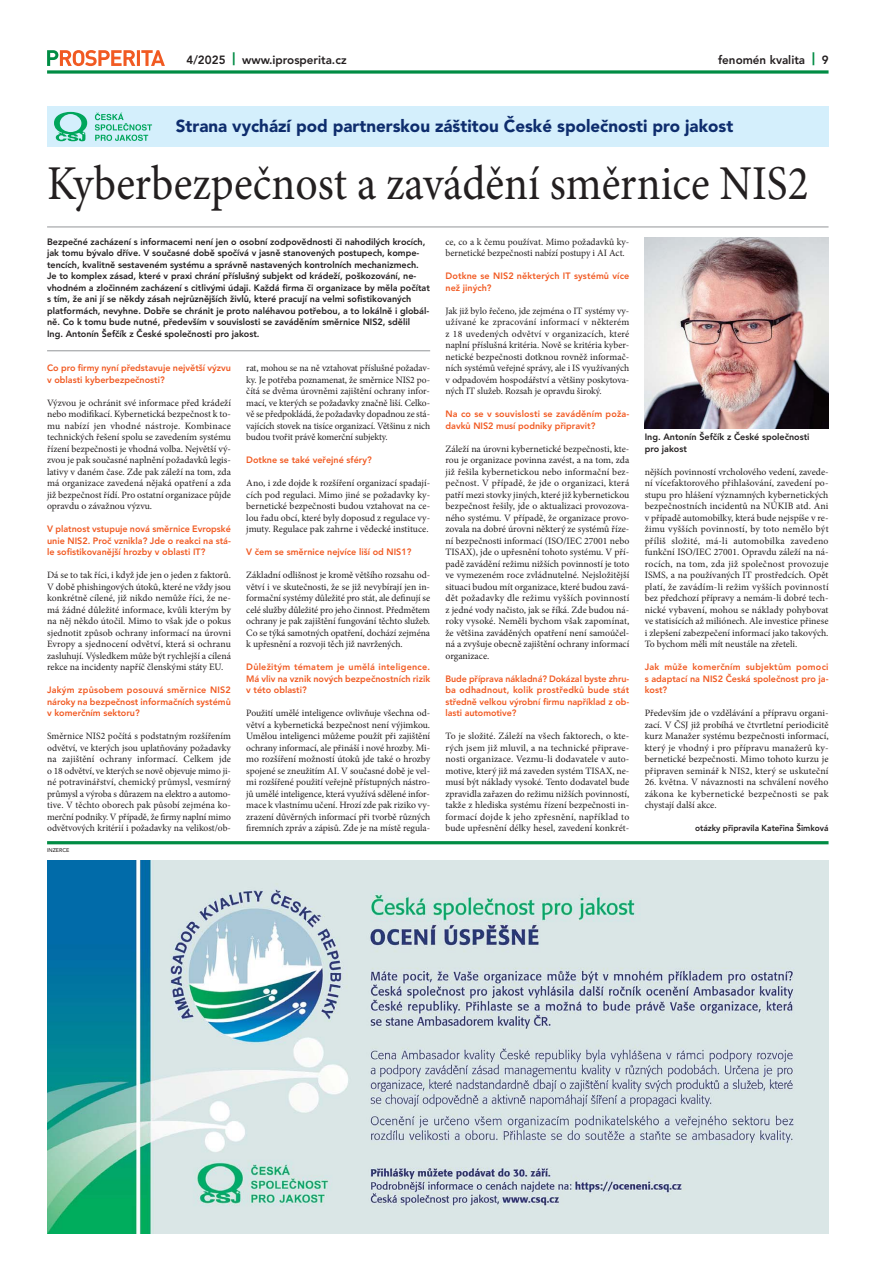
<style>
.page{position:relative;width:891px;height:1286px;background:#fff}
.page>*{position:absolute;margin:0;border:0;box-sizing:border-box;transform-origin:0 0}
.t1{font:48.6px "Minion Pro";color:#231f20;scale:.9 1}
.t2{font:900 17.3px "Avenir";color:#0e2d6d}
.t3{font:800 11.9px "Avenir";color:#231f20}
.t4{font:9.7px/11.5px "Minion Pro";letter-spacing:-.005em;color:#231f20;text-align:justify}
.t5{font:800 9.2px/11.5px "Avenir";color:#231f20}
.t6{font:800 9.2px/11.5px "Avenir";color:#f15a22;text-align:justify}
.t7{font:800 9.2px/11.5px "Avenir";letter-spacing:.02em;color:#f15a22}
.t8{font:800 8.6px "Avenir";color:#231f20;scale:.95 1}
.t9{font:500 5.4px "Avenir";color:#231f20}
.s1{font-weight:900;font-size:13px;color:#008c44}
</style>
<div class="page">
<svg style="left:47px;top:50px;width:118px;height:16px"></svg>
<svg style="left:47px;top:70px;width:781px;height:4px;background:#30a167"></svg>
<hr style="left:47px;top:841px;width:781px;height:3px;background:#008c44">
<div style="left:47px;top:107px;width:781px;height:40px;background:#d4effc"></div>
<svg style="left:95px;top:113px;width:57px;height:28px"></svg>
<svg style="left:54px;top:112px;width:33px;height:29px"></svg>
<hr style="left:47px;top:227px;width:781px;height:1px;background:#939598">
<img style="left:47px;top:860px;width:781px;height:374px">
<hr style="left:47px;top:351px;width:383px;height:1px;background:#939598">
<img style="left:644px;top:237px;width:184px;height:192px">
<p class="t3" style="left:186px;top:55px;width:161px">4/2025 <span class="s1">|</span> www.iprosperita.cz</p>
<p class="t3" style="left:717px;top:55px;width:112px">fenomén kvalita <span class="s1">|</span> 9</p>
<h2 class="t2" style="left:176px;top:119px;width:558px">Strana vychází pod partnerskou záštitou České společnosti pro jakost</h2>
<h1 class="t1" style="left:47px;top:165px;width:847px">Kyberbezpečnost a zavádění směrnice NIS2</h1>
<p class="t5" style="left:47px;top:236px;width:384px">Bezpečné zacházení s informacemi není jen o osobní zodpovědnosti či nahodilých krocích, jak tomu bývalo dříve. V současné době spočívá v jasně stanovených postupech, kompe&shy;tencích, kvalitně sestaveném systému a správně nastavených kontrolních mechanizmech.<br>Je to komplex zásad, které v praxi chrání příslušný subjekt od krádeží, poškozování, ne&shy;vhodném a zločinném zacházení s citlivými údaji. Každá firma či organizace by měla počítat s tím, že ani jí se někdy zásah nejrůznějších živlů, které pracují na velmi sofistikovaných platformách, nevyhne. Dobře se chránit je proto naléhavou potřebou, a to lokálně i globál&shy;ně. Co k tomu bude nutné, především v souvislosti se zaváděním směrnice NIS2, sdělil<br>Ing. Antonín Šefčík z České společnosti pro jakost.</p>
<p class="t6" style="left:47px;top:363px;width:185px">Co pro firmy nyní představuje největší výzvu v oblasti kyberbezpečnosti?</p>
<p class="t4" style="left:47px;top:398px;width:185px">Výzvou je ochránit své informace před krádeží nebo modifikací. Kybernetická bezpečnost k to&shy;mu nabízí jen vhodné nástroje. Kombinace technických řešení spolu se zavedením systému řízení bezpečnosti je vhodná volba. Největší vý&shy;zvou je pak současné naplnění požadavků legis&shy;lativy v daném čase. Zde pak záleží na tom, zda má organizace zavedená nějaká opatření a zda již bezpečnost řídí. Pro ostatní organizace půjde opravdu o závažnou výzvu.</p>
<p class="t6" style="left:47px;top:524px;width:185px">V platnost vstupuje nová směrnice Evropské unie NIS2. Proč vznikla? Jde o reakci na stá&shy;le sofistikovanější hrozby v oblasti IT?</p>
<p class="t4" style="left:47px;top:570px;width:185px">Dá se to tak říci, i když jde jen o jeden z faktorů.<br>V době phishingových útoků, které ne vždy jsou konkrétně cílené, již nikdo nemůže říci, že ne&shy;má žádné důležité informace, kvůli kterým by na něj někdo útočil. Mimo to však jde o pokus sjednotit způsob ochrany informací na úrovni Evropy a sjednocení odvětví, která si ochranu zasluhují. Výsledkem může být rychlejší a cílená rekce na incidenty napříč členskými státy EU.</p>
<p class="t6" style="left:47px;top:685px;width:185px">Jakým způsobem posouvá směrnice NIS2 nároky na bezpečnost informačních systémů v komerčním sektoru?</p>
<p class="t4" style="left:47px;top:731px;width:185px">Směrnice NIS2 počítá s podstatným rozšířením odvětví, ve kterých jsou uplatňovány požadavky na zajištění ochrany informací. Celkem jde o 18 odvětví, ve kterých se nově objevuje mimo ji&shy;né potravinářství, chemický průmysl, vesmírný průmysl a výroba s důrazem na elektro a automo&shy;tive. V těchto oborech pak působí zejména ko&shy;merční podniky. V případě, že firmy naplní mimo odvětvových kritérií i požadavky na velikost/ob-</p>
<p class="t9" style="left:47px;top:848px;width:24px">INZERCE</p>
<p class="t4" style="left:246px;top:363px;width:185px">rat, mohou se na ně vztahovat příslušné požadav&shy;ky. Je potřeba poznamenat, že směrnice NIS2 po&shy;čítá se dvěma úrovněmi zajištění ochrany infor&shy;mací, ve kterých se požadavky značně liší. Celko&shy;vě se předpokládá, že požadavky dopadnou ze stá&shy;vajících stovek na tisíce organizací. Většinu z nich budou tvořit právě komerční subjekty.</p>
<p class="t6" style="left:246px;top:455px;width:127px">Dotkne se také veřejné sféry?</p>
<p class="t4" style="left:246px;top:478px;width:185px">Ano, i zde dojde k rozšíření organizací spadají&shy;cích pod regulaci. Mimo jiné se požadavky ky&shy;bernetické bezpečnosti budou vztahovat na ce&shy;lou řadu obcí, které byly doposud z regulace vy&shy;jmuty. Regulace pak zahrne i vědecké instituce.</p>
<p class="t6" style="left:246px;top:547px;width:166px">V čem se směrnice nejvíce liší od NIS1?</p>
<p class="t4" style="left:246px;top:570px;width:185px">Základní odlišnost je kromě většího rozsahu od&shy;větví i ve skutečnosti, že se již nevybírají jen in&shy;formační systémy důležité pro stát, ale definují se celé služby důležité pro jeho činnost. Předmětem ochrany je pak zajištění fungování těchto služeb.<br>Co se týká samotných opatření, dochází zejména k upřesnění a rozvoji těch již navržených.</p>
<p class="t6" style="left:246px;top:662px;width:185px">Důležitým tématem je umělá inteligence.<br>Má vliv na vznik nových bezpečnostních rizik v této oblasti?</p>
<p class="t4" style="left:246px;top:708px;width:185px">Použití umělé inteligence ovlivňuje všechna od&shy;větví a kybernetická bezpečnost není výjimkou.<br>Umělou inteligenci můžeme použít při zajištění ochrany informací, ale přináší i nové hrozby. Mi&shy;mo rozšíření možností útoků jde také o hrozby spojené se zneužitím AI. V současné době je vel&shy;mi rozšířené použití veřejně přístupných nástro&shy;jů umělé inteligence, která využívá sdělené infor&shy;mace k vlastnímu učení. Hrozí zde pak riziko vy&shy;zrazení důvěrných informací při tvorbě různých firemních zpráv a zápisů. Zde je na místě regula-</p>
<p class="t4" style="left:445px;top:236px;width:185px">ce, co a k čemu používat. Mimo požadavků ky&shy;bernetické bezpečnosti nabízí postupy i AI Act.</p>
<p class="t6" style="left:445px;top:271px;width:185px">Dotkne se NIS2 některých IT systémů více než jiných?</p>
<p class="t4" style="left:445px;top:306px;width:185px">Jak již bylo řečeno, jde zejména o IT systémy vy&shy;užívané ke zpracování informací v některém z 18 uvedených odvětví v organizacích, které naplní příslušná kritéria. Nově se kritéria kyber&shy;netické bezpečnosti dotknou rovněž informač&shy;ních systémů veřejné správy, ale i IS využívaných v odpadovém hospodářství a většiny poskytova&shy;ných IT služeb. Rozsah je opravdu široký.</p>
<p class="t7" style="left:445px;top:409px;width:185px">Na co se v souvislosti se zaváděním poža&shy;davků NIS2 musí podniky připravit?</p>
<p class="t4" style="left:445px;top:444px;width:185px">Záleží na úrovni kybernetické bezpečnosti, kte&shy;rou je organizace povinna zavést, a na tom, zda již řešila kybernetickou nebo informační bez&shy;pečnost. V případě, že jde o organizaci, která patří mezi stovky jiných, které již kybernetickou bezpečnost řešily, jde o aktualizaci provozova&shy;ného systému. V případě, že organizace provo&shy;zovala na dobré úrovni některý ze systémů říze&shy;ní bezpečnosti informací (ISO/IEC 27001 nebo TISAX), jde o upřesnění tohoto systému. V pří&shy;padě zavádění režimu nižších povinností je toto ve vymezeném roce zvládnutelné. Nejsložitější situaci budou mít organizace, které budou zavá&shy;dět požadavky dle režimu vyšších povinností z jedné vody načisto, jak se říká. Zde budou ná&shy;roky vysoké. Neměli bychom však zapomínat, že většina zaváděných opatření není samoúčel&shy;ná a zvyšuje obecně zajištění ochrany informací organizace.</p>
<p class="t6" style="left:445px;top:673px;width:185px">Bude příprava nákladná? Dokázal byste zhru&shy;ba odhadnout, kolik prostředků bude stát středně velkou výrobní firmu například z ob&shy;lasti automotive?</p>
<p class="t4" style="left:445px;top:731px;width:185px">To je složité. Záleží na všech faktorech, o kte&shy;rých jsem již mluvil, a na technické připrave&shy;nosti organizace. Vezmu-li dodavatele v auto&shy;motive, který již má zaveden systém TISAX, ne&shy;musí být náklady vysoké. Tento dodavatel bude zpravidla zařazen do režimu nižších povinností, takže z hlediska systému řízení bezpečnosti in&shy;formací dojde k jeho zpřesnění, například to bude upřesnění délky hesel, zavedení konkrét-</p>
<p class="t5" style="left:644px;top:432px;width:166px">Ing. Antonín Šefčík z České společnosti pro jakost</p>
<p class="t4" style="left:644px;top:467px;width:185px">nějších povinností vrcholového vedení, zavede&shy;ní vícefaktorového přihlašování, zavedení po&shy;stupu pro hlášení významných kybernetických bezpečnostních incidentů na NÚKIB atd. Ani v případě automobilky, která bude nejspíše v re&shy;žimu vyšších povinností, by toto nemělo být příliš složité, má-li automobilka zavedeno funkční ISO/IEC 27001. Opravdu záleží na ná&shy;rocích, na tom, zda již společnost provozuje ISMS, a na používaných IT prostředcích. Opět platí, že zavádím-li režim vyšších povinností bez předchozí přípravy a nemám-li dobré tech&shy;nické vybavení, mohou se náklady pohybovat ve statisících až miliónech. Ale investice přinese i zlepšení zabezpečení informací jako takových.<br>To bychom měli mít neustále na zřeteli.</p>
<p class="t6" style="left:644px;top:662px;width:185px">Jak může komerčním subjektům pomoci s adaptací na NIS2 Česká společnost pro ja&shy;kost?</p>
<p class="t4" style="left:644px;top:708px;width:185px">Především jde o vzdělávání a přípravu organi&shy;zací. V ČSJ již probíhá ve čtvrtletní periodicitě kurz Manažer systému bezpečnosti informací, který je vhodný i pro přípravu manažerů ky&shy;bernetické bezpečnosti. Mimo tohoto kurzu je připraven seminář k NIS2, který se uskuteční</p>
<p class="t4" style="left:644px;top:777px;width:185px">26. května. V návaznosti na schválení nového zákona ke kybernetické bezpečnosti se pak chystají další akce.</p>
<p class="t8" style="left:695px;top:825px;width:142px">otázky připravila Kateřina Šimková</p>
</div>
